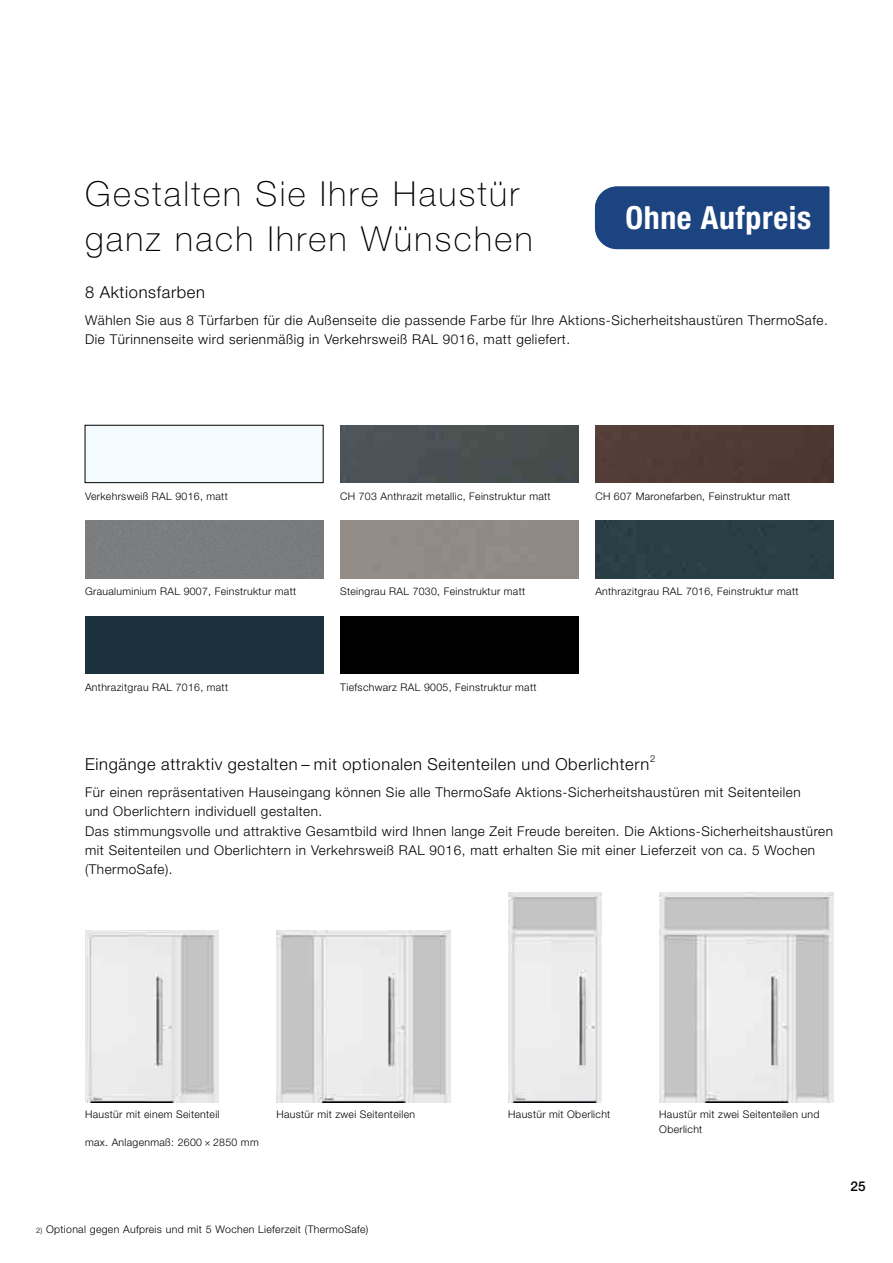
<style>
.page{position:relative;width:893px;height:1263px;background:#fff}
.page>*{position:absolute;margin:0;border:0;box-sizing:border-box;transform-origin:0 0}
.t1{font:100 34.5px/44.7px "Hoermann Helvetica Neue";letter-spacing:.07em;color:#000}
.t2{font:700 condensed 31.8px "Hoermann Helvetica Neue";letter-spacing:.02em;color:#fff}
.t3{font:300 16.5px "Hoermann Helvetica Neue";letter-spacing:.04em;color:#000}
.t4{font:300 13.5px/19.2px "Hoermann Helvetica Neue";letter-spacing:.04em;color:#000}
.t5{font:500 13.5px "Hoermann Helvetica Neue";color:#000}
.t6{font:300 10.5px/14.9px "Hoermann Helvetica Neue";letter-spacing:.03em;color:#000}
.t7{font:300 9.6px "Hoermann Helvetica Neue";color:#000}
.s1{font-stretch:condensed}
.s2{font-size:7.5px}
</style>
<div class="page">
<img style="left:85px;top:930px;width:134px;height:172px">
<img style="left:659px;top:893px;width:175px;height:209px">
<img style="left:276px;top:930px;width:175px;height:172px">
<img style="left:508px;top:893px;width:94px;height:209px">
<div style="left:595px;top:521px;width:239px;height:57px;background:#2a3e45"></div>
<div style="left:85px;top:617px;width:238px;height:57px;background:#1b323d"></div>
<div style="left:340px;top:617px;width:238px;height:57px;background:#000"></div>
<img style="left:340px;top:425px;width:238px;height:58px">
<div style="left:85px;top:425px;width:238px;height:58px;background:#f4fbfe"></div>
<div style="left:85px;top:425px;width:238px;height:58px;border:1px solid #000"></div>
<div style="left:595px;top:425px;width:238px;height:58px;background:#4f3b34"></div>
<div style="left:594px;top:186px;width:236px;height:64px;background:#1c4480"></div>
<h1 class="t1" style="left:85px;top:169px;width:449px">Gestalten Sie Ihre Haustür ganz nach Ihren Wünschen</h1>
<h2 class="t2" style="left:625px;top:196px;width:187px">Ohne Aufpreis</h2>
<p class="t3" style="left:85px;top:280px;width:122px">8 Aktionsfarben</p>
<p class="t4" style="left:85px;top:310px;width:744px">Wählen Sie aus 8 Türfarben für die Außenseite die passende Farbe für Ihre Aktions-Sicherheitshaustüren ThermoSafe.<br>Die Türinnenseite wird serienmäßig in Verkehrsweiß RAL 9016, matt geliefert.</p>
<p class="t6" style="left:85px;top:488px;width:144px">Verkehrsweiß RAL 9016, matt</p>
<p class="t6" style="left:340px;top:488px;width:212px">CH 703 Anthrazit metallic, Feinstruktur matt</p>
<p class="t6" style="left:595px;top:488px;width:196px">CH 607 Maronefarben, Feinstruktur matt</p>
<p class="t6" style="left:85px;top:583px;width:213px">Graualuminium RAL 9007, Feinstruktur matt</p>
<p class="t6" style="left:340px;top:583px;width:187px">Steingrau RAL 7030, Feinstruktur matt</p>
<p class="t6" style="left:595px;top:583px;width:205px">Anthrazitgrau RAL 7016, Feinstruktur matt</p>
<p class="t6" style="left:85px;top:679px;width:145px">Anthrazitgrau RAL 7016, matt</p>
<p class="t6" style="left:340px;top:679px;width:198px">Tiefschwarz RAL 9005, Feinstruktur matt</p>
<p class="t3" style="left:85px;top:752px;width:566px">Eingänge attraktiv gestalten – mit optionalen Seitenteilen und Oberlichtern</p>
<p class="t7" style="left:650px;top:752px;width:7px">2</p>
<p class="t4" style="left:85px;top:782px;width:749px">Für einen repräsentativen Hauseingang können Sie alle ThermoSafe Aktions-Sicherheitshaustüren mit Seitenteilen<br>und Oberlichtern individuell gestalten.<br>Das stimmungsvolle und attraktive Gesamtbild wird Ihnen lange Zeit Freude bereiten. Die Aktions-Sicherheitshaustüren mit Seitenteilen und Oberlichtern in Verkehrsweiß RAL 9016, matt erhalten Sie mit einer Lieferzeit von ca. 5 Wochen (ThermoSafe).</p>
<p class="t6" style="left:85px;top:1106px;width:136px">Haustür mit einem Seitenteil</p>
<p class="t6" style="left:276px;top:1106px;width:140px">Haustür mit zwei Seitenteilen</p>
<p class="t6" style="left:508px;top:1106px;width:104px">Haustür mit Oberlicht</p>
<p class="t6" style="left:659px;top:1106px;width:162px">Haustür mit zwei Seitenteilen und<br>Oberlicht</p>
<p class="t6" style="left:85px;top:1134px;width:175px">max. Anlagenmaß: 2600 <span class="s1">×</span> 2850 mm</p>
<p class="t6" style="left:36px;top:1221px;width:334px"><span class="s2">2)</span> Optional gegen Aufpreis und mit 5 Wochen Lieferzeit (ThermoSafe)</p>
<p class="t5" style="left:850px;top:1176px;width:17px">25</p>
</div>
